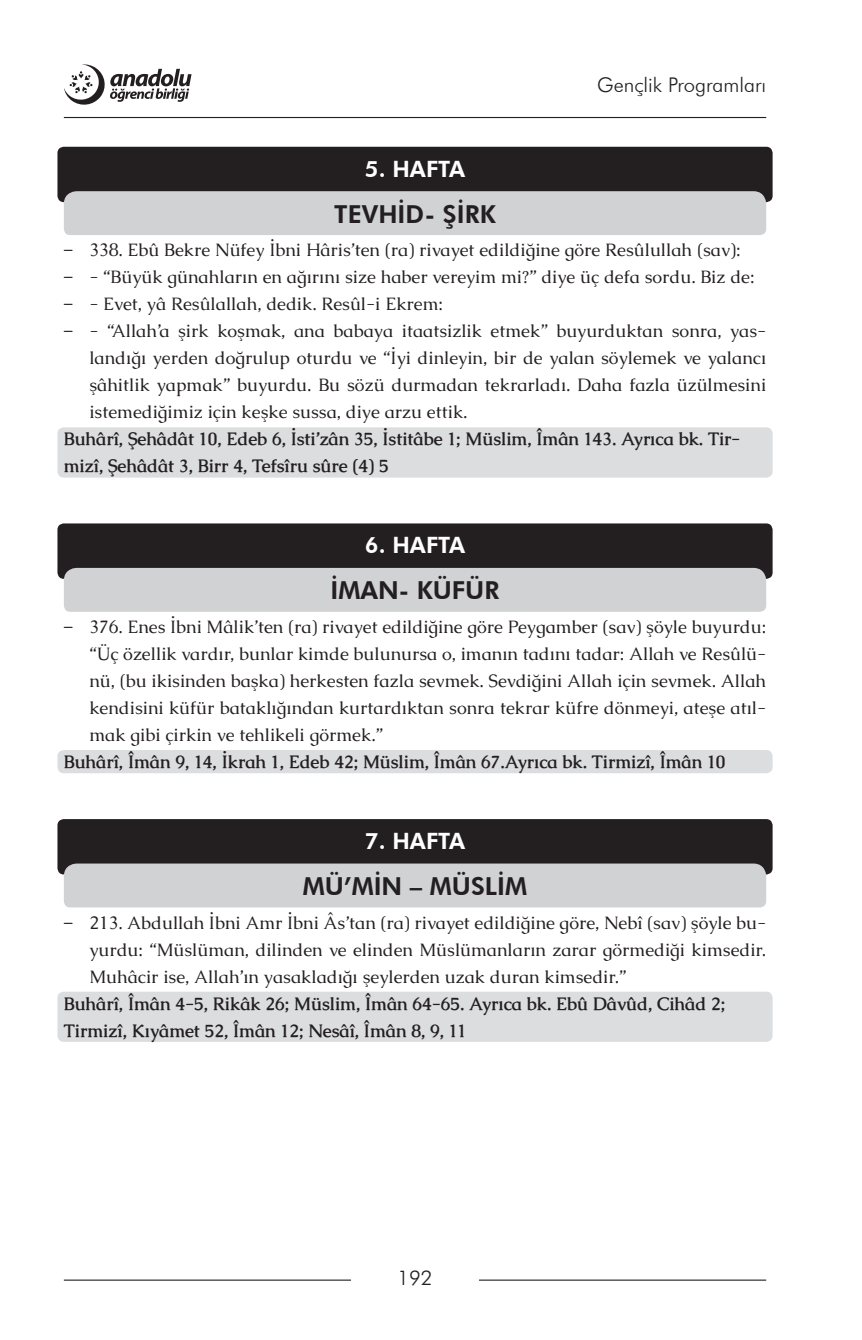
<style>
.page{position:relative;width:862px;height:1340px;background:#fff}
.page>*{position:absolute;margin:0;border:0;box-sizing:border-box;transform-origin:0 0}
.HAFTA_BAŞLIK{font:800 24.75px "Futura BT";color:#231f20}
.HAFTALAR{font:800 22.5px "Futura BT";color:#fff}
.t1{font:300 20.25px "Futura BT";color:#231f20}
.t2{font:18px/27px "Caudex";color:#231f20;text-align:justify}
.EZBER_AYETİ___TAVSİY{font:700 18px/27px "Caudex";color:#231f20}
.s1{font-family:"Palatino Linotype"}
</style>
<div class="page">
<hr style="left:64px;top:117px;width:701px;height:1px;background:#231f20">
<hr style="left:64px;top:1279px;width:701px;height:1px;background:#231f20">
<div style="left:351px;top:1257px;width:127px;height:27px;background:#fff"></div>
<svg style="left:64px;top:64px;width:127px;height:41px"></svg>
<div style="left:57px;top:147px;width:715px;height:55px;background:#231f20;border-radius:6px"></div>
<div style="left:64px;top:191px;width:701px;height:44px;background:#d1d2d4"></div>
<div style="left:57px;top:427px;width:715px;height:50px;background:#dcdddf;border-radius:6px"></div>
<div style="left:57px;top:523px;width:715px;height:56px;background:#231f20;border-radius:6px"></div>
<div style="left:64px;top:568px;width:701px;height:44px;background:#d1d2d4"></div>
<div style="left:57px;top:750px;width:715px;height:23px;background:#dcdddf;border-radius:6px"></div>
<div style="left:57px;top:819px;width:715px;height:55px;background:#231f20;border-radius:6px"></div>
<div style="left:64px;top:863px;width:701px;height:44px;background:#d1d2d4"></div>
<div style="left:57px;top:991px;width:715px;height:50px;background:#dcdddf;border-radius:6px"></div>
<p class="t1" style="left:597px;top:73px;width:170px">Gençlik Programları</p>
<p class="HAFTALAR" style="left:364px;top:155px;width:102px">5. HAFTA</p>
<p class="HAFTA_BAŞLIK" style="left:334px;top:199px;width:163px">TEVHİD- ŞİRK</p>
<p class="t2" style="left:64px;top:236px;width:678px"><span class="s1">−</span> 338. Ebû Bekre Nüfey İbni Hâris’ten (ra) rivayet edildiğine göre Resûlullah (sav):</p>
<p class="t2" style="left:64px;top:263px;width:691px"><span class="s1">−</span> - “Büyük günahların en ağırını size haber vereyim mi?” diye üç defa sordu. Biz de:</p>
<p class="t2" style="left:64px;top:290px;width:380px"><span class="s1">−</span> - Evet, yâ Resûlallah, dedik. Resûl-i Ekrem:</p>
<p class="t2" style="left:89px;top:317px;width:678px;text-indent:-26px"><span class="s1">−</span> - “Allah’a şirk koşmak, ana babaya itaatsizlik etmek” buyurduktan sonra, yas&shy;landığı yerden doğrulup oturdu ve “İyi dinleyin, bir de yalan söylemek ve yalancı şâhitlik yapmak” buyurdu. Bu sözü durmadan tekrarladı. Daha fazla üzülmesini istemediğimiz için keşke sussa, diye arzu ettik.</p>
<p class="EZBER_AYETİ___TAVSİY" style="left:64px;top:425px;width:677px">Buhârî, Şehâdât 10, Edeb 6, İsti’zân 35, İstitâbe 1; Müslim, Îmân 143. Ayrıca bk. Tir&shy;mizî, Şehâdât 3, Birr 4, Tefsîru sûre (4) 5</p>
<p class="HAFTALAR" style="left:364px;top:531px;width:102px">6. HAFTA</p>
<p class="HAFTA_BAŞLIK" style="left:330px;top:575px;width:170px">İMAN- KÜFÜR</p>
<p class="t2" style="left:89px;top:613px;width:678px;text-indent:-26px"><span class="s1">−</span> 376. Enes İbni Mâlik’ten (ra) rivayet edildiğine göre Peygamber (sav) şöyle buyurdu: “Üç özellik vardır, bunlar kimde bulunursa o, imanın tadını tadar: Allah ve Resûlü&shy;nü, (bu ikisinden başka) herkesten fazla sevmek. Sevdiğini Allah için sevmek. Allah kendisini küfür bataklığından kurtardıktan sonra tekrar küfre dönmeyi, ateşe atıl&shy;mak gibi çirkin ve tehlikeli görmek.”</p>
<p class="EZBER_AYETİ___TAVSİY" style="left:64px;top:748px;width:662px">Buhârî, Îmân 9, 14, İkrah 1, Edeb 42; Müslim, Îmân 67.Ayrıca bk. Tirmizî, Îmân 10</p>
<p class="HAFTALAR" style="left:364px;top:827px;width:102px">7. HAFTA</p>
<p class="HAFTA_BAŞLIK" style="left:303px;top:871px;width:225px">MÜ’MİN – MÜSLİM</p>
<p class="t2" style="left:89px;top:908px;width:678px;text-indent:-26px"><span class="s1">−</span> 213. Abdullah İbni Amr İbni Âs’tan (ra) rivayet edildiğine göre, Nebî (sav) şöyle bu&shy;yurdu: “Müslüman, dilinden ve elinden Müslümanların zarar görmediği kimsedir.<br>Muhâcir ise, Allah’ın yasakladığı şeylerden uzak duran kimsedir.”</p>
<p class="EZBER_AYETİ___TAVSİY" style="left:64px;top:989px;width:662px">Buhârî, Îmân 4-5, Rikâk 26; Müslim, Îmân 64-65. Ayrıca bk. Ebû Dâvûd, Cihâd 2;<br>Tirmizî, Kıyâmet 52, Îmân 12; Nesâî, Îmân 8, 9, 11</p>
<p class="t1" style="left:397px;top:1265px;width:36px">192</p>
</div>
